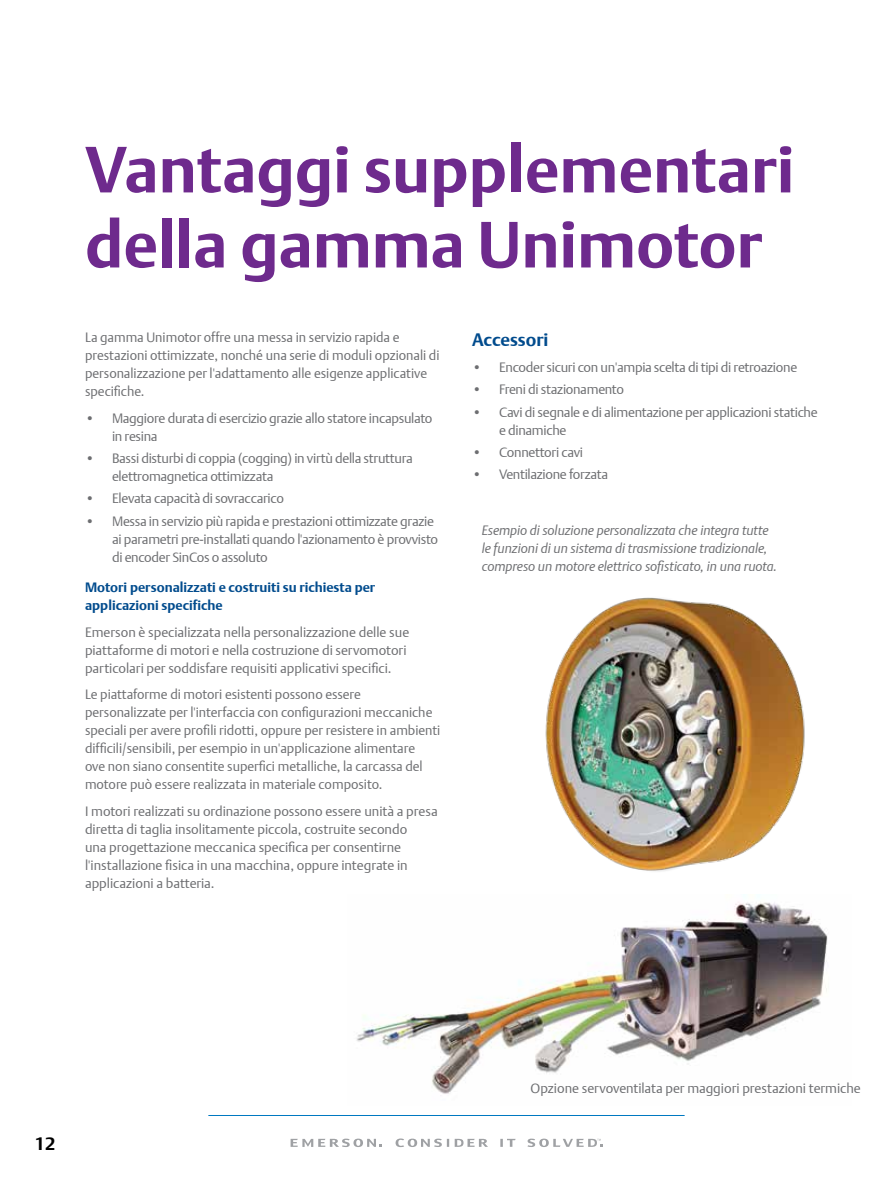
<style>
.page{position:relative;width:893px;height:1191px;background:#fff}
.page>*{position:absolute;margin:0;border:0;box-sizing:border-box;transform-origin:0 0}
.t1{font:700 64.5px/75px "DTL Argo T";color:#6e2a8d}
.t2{font:700 18px "DTL Argo T";color:#004b8d}
.t3{font:700 18px "DTL Argo T";color:#000}
.t4{font:13.5px/18px "DTL Argo T Light";letter-spacing:-.01em;color:#6d6e71}
.t5{font:italic 13.5px/18px "DTL Argo T Light";letter-spacing:-.005em;color:#6d6e71}
.t6{font:700 13.5px/18px "DTL Argo T";color:#004b8d}
</style>
<div class="page">
<hr style="left:208px;top:1115px;width:477px;height:1px;background:#0079c1">
<svg style="left:500px;top:1138px;width:16px;height:8px"></svg>
<svg style="left:455px;top:1138px;width:32px;height:8px"></svg>
<svg style="left:396px;top:1138px;width:53px;height:9px"></svg>
<svg style="left:291px;top:1138px;width:91px;height:9px"></svg>
<svg style="left:527px;top:1138px;width:75px;height:9px"></svg>
<img style="left:356px;top:902px;width:472px;height:192px">
<img style="left:545px;top:597px;width:260px;height:275px">
<h1 class="t1" style="left:85px;top:132px;width:711px">Vantaggi supplementari della gamma Unimotor</h1>
<p class="t4" style="left:85px;top:328px;width:356px">La gamma Unimotor offre una messa in servizio rapida e prestazioni ottimizzate, nonché una serie di moduli opzionali di personalizzazione per l'adattamento alle esigenze applicative specifiche.</p>
<p class="t4" style="left:112px;top:409px;width:322px;text-indent:-27px">• Maggiore durata di esercizio grazie allo statore incapsulato in resina</p>
<p class="t4" style="left:112px;top:449px;width:302px;text-indent:-27px">• Bassi disturbi di coppia (cogging) in virtù della struttura elettromagnetica ottimizzata</p>
<p class="t4" style="left:85px;top:489px;width:200px">• Elevata capacità di sovraccarico</p>
<p class="t4" style="left:112px;top:511px;width:328px;text-indent:-27px">• Messa in servizio più rapida e prestazioni ottimizzate grazie ai parametri pre-installati quando l'azionamento è provvisto di encoder SinCos o assoluto</p>
<p class="t6" style="left:85px;top:578px;width:292px">Motori personalizzati e costruiti su richiesta per applicazioni specifiche</p>
<p class="t4" style="left:85px;top:623px;width:326px">Emerson è specializzata nella personalizzazione delle sue piattaforme di motori e nella costruzione di servomotori particolari per soddisfare requisiti applicativi specifici.</p>
<p class="t4" style="left:85px;top:685px;width:357px">Le piattaforme di motori esistenti possono essere personalizzate per l'interfaccia con configurazioni meccaniche speciali per avere profili ridotti, oppure per resistere in ambienti difficili/sensibili, per esempio in un'applicazione alimentare<br>ove non siano consentite superfici metalliche, la carcassa del motore può essere realizzata in materiale composito.</p>
<p class="t4" style="left:85px;top:802px;width:354px">I motori realizzati su ordinazione possono essere unità a presa diretta di taglia insolitamente piccola, costruite secondo<br>una progettazione meccanica specifica per consentirne l'installazione fisica in una macchina, oppure integrate in applicazioni a batteria.</p>
<h2 class="t2" style="left:472px;top:329px;width:78px">Accessori</h2>
<p class="t4" style="left:472px;top:358px;width:327px">• Encoder sicuri con un'ampia scelta di tipi di retroazione</p>
<p class="t4" style="left:472px;top:380px;width:153px">• Freni di stazionamento</p>
<p class="t4" style="left:499px;top:403px;width:320px;text-indent:-27px">• Cavi di segnale e di alimentazione per applicazioni statiche e dinamiche</p>
<p class="t4" style="left:472px;top:443px;width:113px">• Connettori cavi</p>
<p class="t4" style="left:472px;top:465px;width:138px">• Ventilazione forzata</p>
<p class="t5" style="left:482px;top:521px;width:297px">Esempio di soluzione personalizzata che integra tutte le funzioni di un sistema di trasmissione tradizionale, compreso un motore elettrico sofisticato, in una ruota.</p>
<h2 class="t3" style="left:35px;top:1132px;width:22px">12</h2>
<p class="t4" style="left:530px;top:1079px;width:332px">Opzione servoventilata per maggiori prestazioni termiche</p>
</div>
